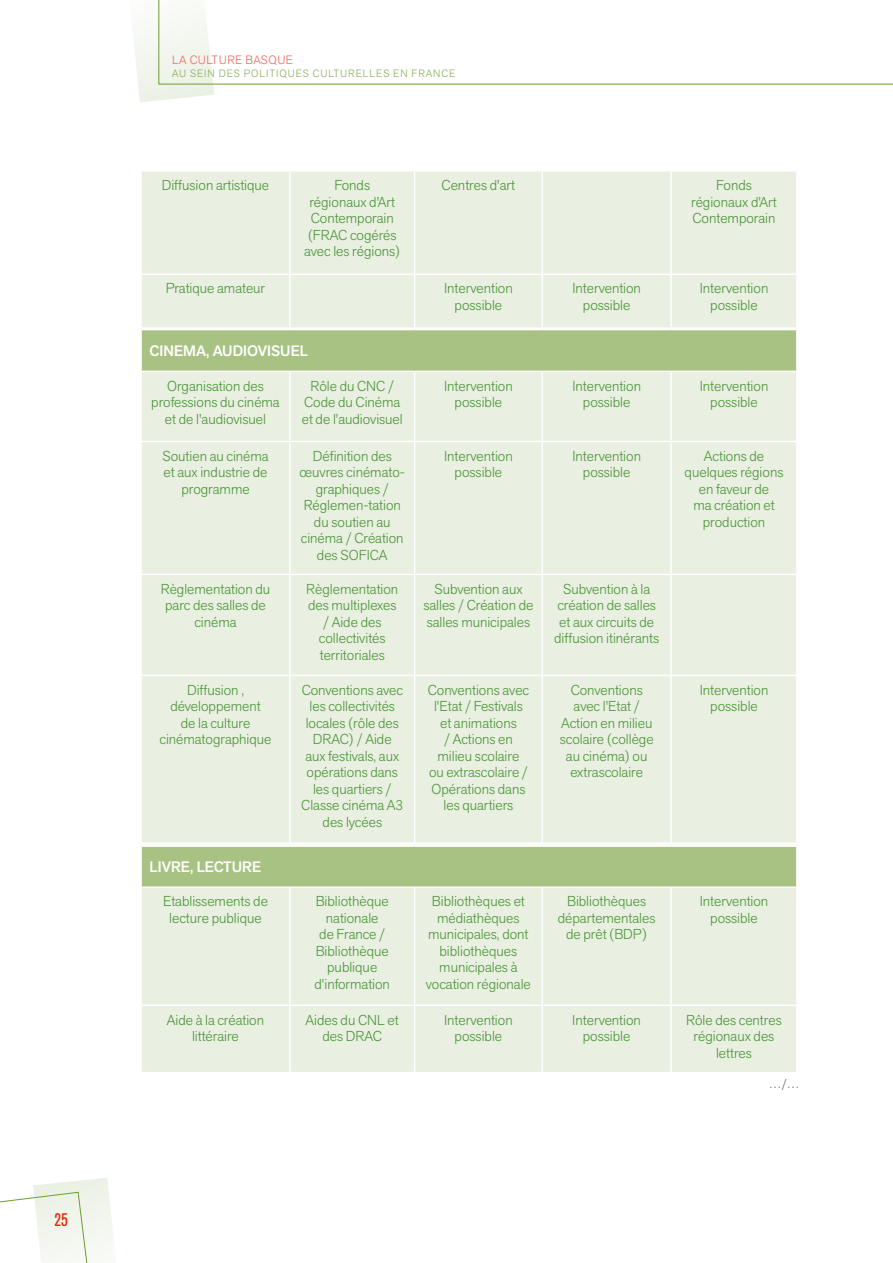
<style>
.page{position:relative;width:893px;height:1263px;background:#fff}
.page>*{position:absolute;margin:0;border:0;box-sizing:border-box;transform-origin:0 0}
.t1{font:condensed 18px "Akzidenz Grotesk BE";color:#e42404}
.t2{font:500 15px "Akzid Grtsk Next";color:#fff}
.t3{font:300 14.25px/16.5px "Akzid Grtsk Next";color:#4a9537;text-align:center}
.t4{font:300 12px "Akzid Grtsk Next";letter-spacing:.04em;color:#ee655f}
.t5{font:300 12px "Akzid Grtsk Next";color:#525252}
.t6{font:300 10.5px "Akzid Grtsk Next";letter-spacing:.09em;color:#86ac51}
</style>
<div class="page">
<svg style="left:133px;top:0;width:81px;height:102px"></svg>
<svg style="left:159px;top:0;width:734px;height:84px"></svg>
<svg style="left:0;top:1178px;width:114px;height:85px"></svg>
<div style="left:142px;top:172px;width:654px;height:900px;background:#e9efe1"></div>
<svg style="left:142px;top:330px;width:654px;height:556px;background:#dfe8d3"></svg>
<hr style="left:289px;top:172px;width:2px;height:102px;background:#fff">
<hr style="left:414px;top:172px;width:1px;height:102px;background:#fff">
<hr style="left:541px;top:172px;width:2px;height:102px;background:#fff">
<hr style="left:670px;top:172px;width:2px;height:102px;background:#fff">
<hr style="left:140px;top:274px;width:150px;height:1px;background:#fff">
<hr style="left:290px;top:274px;width:125px;height:1px;background:#fff">
<hr style="left:289px;top:275px;width:2px;height:52px;background:#fff">
<hr style="left:415px;top:274px;width:127px;height:1px;background:#fff">
<hr style="left:414px;top:275px;width:1px;height:52px;background:#fff">
<hr style="left:542px;top:274px;width:129px;height:1px;background:#fff">
<hr style="left:541px;top:275px;width:2px;height:52px;background:#fff">
<hr style="left:671px;top:274px;width:127px;height:1px;background:#fff">
<hr style="left:670px;top:275px;width:2px;height:52px;background:#fff">
<hr style="left:140px;top:371px;width:150px;height:1px;background:#fff">
<hr style="left:290px;top:371px;width:125px;height:1px;background:#fff">
<hr style="left:289px;top:372px;width:2px;height:69px;background:#fff">
<hr style="left:415px;top:371px;width:127px;height:1px;background:#fff">
<hr style="left:414px;top:372px;width:1px;height:69px;background:#fff">
<hr style="left:542px;top:371px;width:129px;height:1px;background:#fff">
<hr style="left:541px;top:372px;width:2px;height:69px;background:#fff">
<hr style="left:671px;top:371px;width:127px;height:1px;background:#fff">
<hr style="left:670px;top:372px;width:2px;height:69px;background:#fff">
<hr style="left:140px;top:441px;width:150px;height:1px;background:#fff">
<hr style="left:290px;top:441px;width:125px;height:1px;background:#fff">
<hr style="left:289px;top:442px;width:2px;height:132px;background:#fff">
<hr style="left:415px;top:441px;width:127px;height:1px;background:#fff">
<hr style="left:414px;top:442px;width:1px;height:132px;background:#fff">
<hr style="left:542px;top:441px;width:129px;height:1px;background:#fff">
<hr style="left:541px;top:442px;width:2px;height:132px;background:#fff">
<hr style="left:671px;top:441px;width:127px;height:1px;background:#fff">
<hr style="left:670px;top:442px;width:2px;height:132px;background:#fff">
<hr style="left:140px;top:574px;width:150px;height:1px;background:#fff">
<hr style="left:290px;top:574px;width:125px;height:1px;background:#fff">
<hr style="left:289px;top:575px;width:2px;height:100px;background:#fff">
<hr style="left:415px;top:574px;width:127px;height:1px;background:#fff">
<hr style="left:414px;top:575px;width:1px;height:100px;background:#fff">
<hr style="left:542px;top:574px;width:129px;height:1px;background:#fff">
<hr style="left:541px;top:575px;width:2px;height:100px;background:#fff">
<hr style="left:671px;top:574px;width:127px;height:1px;background:#fff">
<hr style="left:670px;top:575px;width:2px;height:100px;background:#fff">
<hr style="left:140px;top:675px;width:150px;height:1px;background:#fff">
<hr style="left:290px;top:675px;width:125px;height:1px;background:#fff">
<hr style="left:289px;top:676px;width:2px;height:166px;background:#fff">
<hr style="left:415px;top:675px;width:127px;height:1px;background:#fff">
<hr style="left:414px;top:676px;width:1px;height:166px;background:#fff">
<hr style="left:542px;top:675px;width:129px;height:1px;background:#fff">
<hr style="left:541px;top:676px;width:2px;height:166px;background:#fff">
<hr style="left:671px;top:675px;width:127px;height:1px;background:#fff">
<hr style="left:670px;top:676px;width:2px;height:166px;background:#fff">
<hr style="left:289px;top:888px;width:2px;height:116px;background:#fff">
<hr style="left:414px;top:888px;width:1px;height:116px;background:#fff">
<hr style="left:541px;top:888px;width:2px;height:116px;background:#fff">
<hr style="left:670px;top:888px;width:2px;height:116px;background:#fff">
<hr style="left:140px;top:1004px;width:150px;height:2px;background:#fff">
<hr style="left:290px;top:1004px;width:125px;height:2px;background:#fff">
<hr style="left:289px;top:1006px;width:2px;height:66px;background:#fff">
<hr style="left:415px;top:1004px;width:127px;height:2px;background:#fff">
<hr style="left:414px;top:1006px;width:1px;height:66px;background:#fff">
<hr style="left:542px;top:1004px;width:129px;height:2px;background:#fff">
<hr style="left:541px;top:1006px;width:2px;height:66px;background:#fff">
<hr style="left:671px;top:1004px;width:127px;height:2px;background:#fff">
<hr style="left:670px;top:1006px;width:2px;height:66px;background:#fff">
<hr style="left:140px;top:886px;width:150px;height:2px;background:#fff">
<hr style="left:290px;top:886px;width:125px;height:2px;background:#fff">
<hr style="left:415px;top:886px;width:127px;height:2px;background:#fff">
<hr style="left:542px;top:886px;width:129px;height:2px;background:#fff">
<hr style="left:671px;top:886px;width:127px;height:2px;background:#fff">
<hr style="left:142px;top:327px;width:148px;height:3px;background:#fff">
<hr style="left:290px;top:327px;width:125px;height:3px;background:#fff">
<hr style="left:415px;top:327px;width:127px;height:3px;background:#fff">
<hr style="left:542px;top:327px;width:129px;height:3px;background:#fff">
<hr style="left:671px;top:327px;width:125px;height:3px;background:#fff">
<div style="left:142px;top:842px;width:148px;height:5px;background:#fff"></div>
<div style="left:290px;top:842px;width:125px;height:5px;background:#fff"></div>
<div style="left:415px;top:842px;width:127px;height:5px;background:#fff"></div>
<div style="left:542px;top:842px;width:129px;height:5px;background:#fff"></div>
<div style="left:671px;top:842px;width:125px;height:5px;background:#fff"></div>
<p class="t1" style="left:54px;top:1209px;width:15px">25</p>
<p class="t4" style="left:172px;top:52px;width:122px">la culture basque</p>
<p class="t6" style="left:172px;top:66px;width:284px">au sein des politiques culturelles en france</p>
<p class="t3" style="left:162px;top:177px;width:109px">Diffusion artistique</p>
<p class="t3" style="left:304px;top:177px;width:98px">Fonds régionaux d'Art<br>Contemporain (FRAC cogérés avec les régions)</p>
<p class="t3" style="left:442px;top:177px;width:75px">Centres d'art</p>
<p class="t3" style="left:691px;top:177px;width:87px">Fonds régionaux d'Art<br>Contemporain</p>
<p class="t3" style="left:166px;top:280px;width:101px">Pratique amateur</p>
<p class="t3" style="left:444px;top:280px;width:70px">I ntervention possible</p>
<p class="t3" style="left:572px;top:280px;width:70px">I ntervention possible</p>
<p class="t3" style="left:700px;top:280px;width:70px">I ntervention possible</p>
<p class="t2" style="left:150px;top:341px;width:160px">CINEMA, AUDIOVISUEL</p>
<p class="t3" style="left:151px;top:377px;width:130px">Organisation des professions du cinéma et de l'audiovisuel</p>
<p class="t3" style="left:302px;top:377px;width:103px">Rôle du CNC /<br>Code du Cinéma et de l'audiovisuel</p>
<p class="t3" style="left:444px;top:377px;width:70px">I ntervention possible</p>
<p class="t3" style="left:572px;top:377px;width:70px">I ntervention possible</p>
<p class="t3" style="left:700px;top:377px;width:70px">I ntervention possible</p>
<p class="t3" style="left:162px;top:447px;width:108px">Soutien au cinéma et aux industrie de programme</p>
<p class="t3" style="left:300px;top:447px;width:107px">Définition des œuvres cinémato&shy;graphiques /<br>Réglemen-tation du soutien au cinéma / Création des SOFICA</p>
<p class="t3" style="left:444px;top:447px;width:70px">I ntervention possible</p>
<p class="t3" style="left:572px;top:447px;width:70px">I ntervention possible</p>
<p class="t3" style="left:685px;top:447px;width:100px">Actions de quelques régions en faveur de<br>ma création et production</p>
<p class="t3" style="left:161px;top:580px;width:111px">Règlementation du parc des salles de cinéma</p>
<p class="t3" style="left:306px;top:580px;width:94px">Règlementation des multiplexes / Aide des collectivités territoriales</p>
<p class="t3" style="left:423px;top:580px;width:111px">Subvention aux salles / Création de salles municipales</p>
<p class="t3" style="left:554px;top:580px;width:106px">Subvention à la création de salles et aux circuits de diffusion itinérants</p>
<p class="t3" style="left:160px;top:681px;width:114px">Diffusion , développement<br>de la culture cinématographique</p>
<p class="t3" style="left:301px;top:681px;width:103px">Conventions avec les collectivités locales (rôle des<br>DRAC) / Aide aux festivals, aux opérations dans les quartiers /<br>Classe cinéma A3 des lycées</p>
<p class="t3" style="left:428px;top:681px;width:103px">Conventions avec l'Etat / Festivals et animations<br>/ Actions en milieu scolaire<br>ou extrascolaire /<br>Opérations dans les quartiers</p>
<p class="t3" style="left:560px;top:681px;width:95px">Conventions avec l'Etat /<br>Action en milieu scolaire (collège au cinéma) ou extrascolaire</p>
<p class="t3" style="left:700px;top:681px;width:70px">I ntervention possible</p>
<p class="t2" style="left:150px;top:856px;width:113px">LIVRE, LECTURE</p>
<p class="t3" style="left:163px;top:893px;width:106px">Etablissements de lecture publique</p>
<p class="t3" style="left:314px;top:893px;width:77px">Bibliothèque nationale<br>de France /<br>Bibliothèque publique d'information</p>
<p class="t3" style="left:426px;top:893px;width:106px">Bibliothèques et médiathèques municipales, dont bibliothèques municipales à vocation régionale</p>
<p class="t3" style="left:558px;top:893px;width:99px">Bibliothèques départementales de prêt (BDP)</p>
<p class="t3" style="left:700px;top:893px;width:70px">I ntervention possible</p>
<p class="t3" style="left:167px;top:1011px;width:99px">Aide à la création littéraire</p>
<p class="t3" style="left:306px;top:1011px;width:95px">Aides du CNL et des DRAC</p>
<p class="t3" style="left:444px;top:1011px;width:70px">I ntervention possible</p>
<p class="t3" style="left:572px;top:1011px;width:70px">I ntervention possible</p>
<p class="t3" style="left:686px;top:1011px;width:97px">Rôle des centres régionaux des lettres</p>
<p class="t5" style="left:769px;top:1076px;width:32px">…/…</p>
</div>
